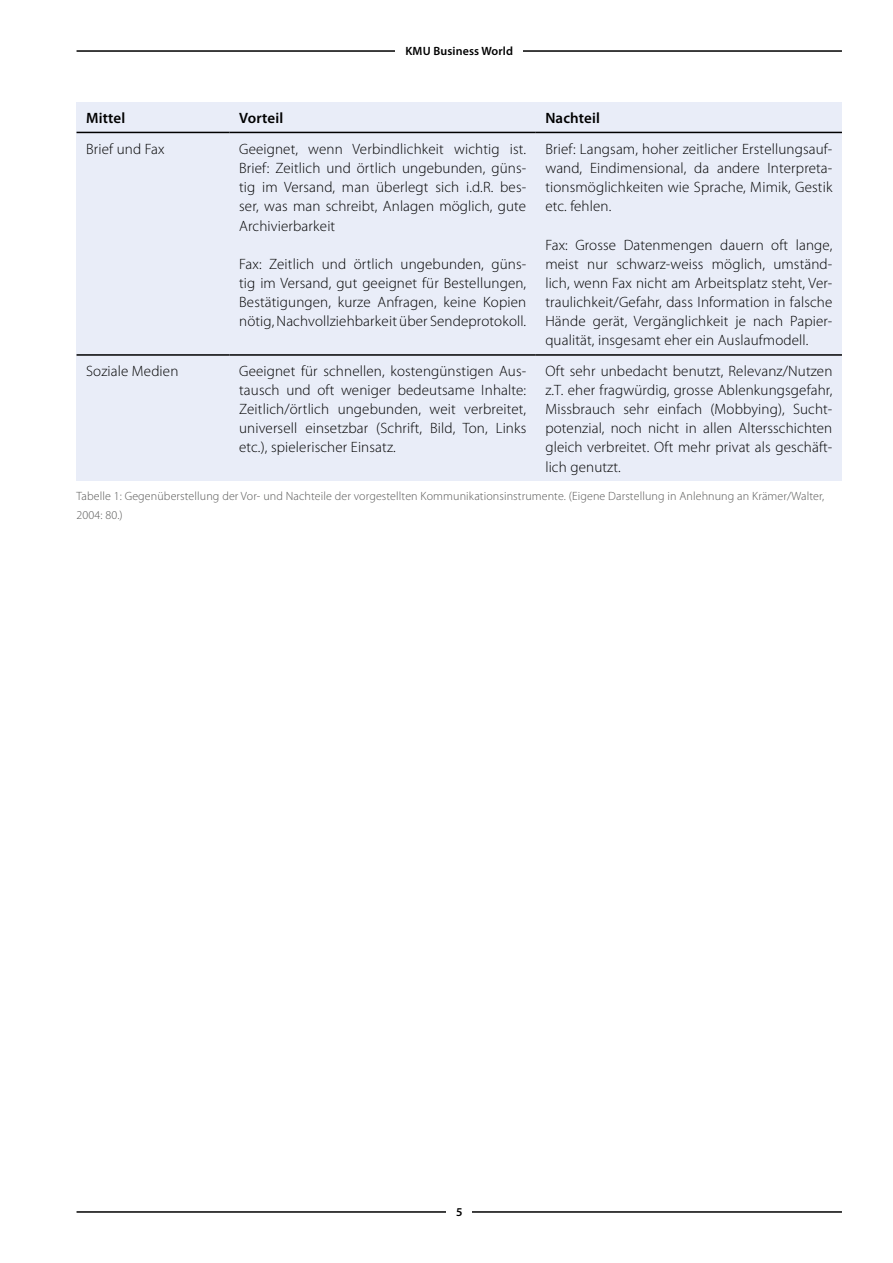
<style>
.page{position:relative;width:893px;height:1263px;background:#fff}
.page>*{position:absolute;margin:0;border:0;box-sizing:border-box;transform-origin:0 0}
.t1{font:300 15px/19.2px "Myriad Pro";letter-spacing:.01em;color:#000;text-align:justify}
.t2{font:600 15px "Myriad Pro";letter-spacing:.01em;color:#000}
.t3{font:300 12px/19.2px "Myriad Pro";letter-spacing:.01em;color:#575756}
.t4{font:600 12px "Myriad Pro";letter-spacing:.01em;color:#000}
</style>
<div class="page">
<hr style="left:77px;top:1211px;width:765px;height:2px;background:#000">
<hr style="left:77px;top:50px;width:765px;height:2px;background:#000">
<div style="left:395px;top:46px;width:128px;height:9px;background:#fff"></div>
<div style="left:446px;top:1206px;width:26px;height:9px;background:#fff"></div>
<div style="left:77px;top:102px;width:765px;height:379px;background:#e9edf8"></div>
<hr style="left:77px;top:132px;width:153px;height:1px;background:#000">
<hr style="left:230px;top:132px;width:306px;height:1px;background:#000">
<hr style="left:536px;top:132px;width:306px;height:1px;background:#000">
<hr style="left:77px;top:354px;width:153px;height:2px;background:#000">
<hr style="left:230px;top:354px;width:306px;height:2px;background:#000">
<hr style="left:536px;top:354px;width:306px;height:2px;background:#000">
<p class="t4" style="left:406px;top:44px;width:109px">KMU Business World</p>
<p class="t2" style="left:86px;top:110px;width:41px">Mittel</p>
<p class="t2" style="left:239px;top:110px;width:46px">Vorteil</p>
<p class="t2" style="left:545px;top:110px;width:56px">Nachteil</p>
<p class="t1" style="left:86px;top:140px;width:80px">Brief und Fax</p>
<p class="t1" style="left:239px;top:140px;width:289px">Geeignet, wenn Verbindlichkeit wichtig ist.<br>Brief: Zeitlich und örtlich ungebunden, güns&shy;tig im Versand, man überlegt sich i.d.R. bes&shy;ser, was man schreibt, Anlagen möglich, gute Archivierbarkeit</p>
<p class="t1" style="left:239px;top:254px;width:289px">Fax: Zeitlich und örtlich ungebunden, güns&shy;tig im Versand, gut geeignet für Bestellungen, Bestätigungen, kurze Anfragen, keine Kopien nötig, Nachvollziehbarkeit über Sendeprotokoll.</p>
<p class="t1" style="left:545px;top:140px;width:289px">Brief: Langsam, hoher zeitlicher Erstellungsauf&shy;wand, Eindimensional, da andere Interpreta&shy;tionsmöglichkeiten wie Sprache, Mimik, Gestik etc. fehlen.</p>
<p class="t1" style="left:545px;top:235px;width:289px">Fax: Grosse Datenmengen dauern oft lange, meist nur schwarz-weiss möglich, umständ&shy;lich, wenn Fax nicht am Arbeitsplatz steht, Ver&shy;traulichkeit/Gefahr, dass Information in falsche Hände gerät, Vergänglichkeit je nach Papier&shy;qualität, insgesamt eher ein Auslaufmodell.</p>
<p class="t1" style="left:86px;top:361px;width:94px">Soziale Medien</p>
<p class="t1" style="left:239px;top:361px;width:289px">Geeignet für schnellen, kostengünstigen Aus&shy;tausch und oft weniger bedeutsame Inhalte:<br>Zeitlich/örtlich ungebunden, weit verbreitet, universell einsetzbar (Schrift, Bild, Ton, Links etc.), spielerischer Einsatz.</p>
<p class="t1" style="left:545px;top:362px;width:289px">Oft sehr unbedacht benutzt, Relevanz/Nutzen z.T. eher fragwürdig, grosse Ablenkungsgefahr, Missbrauch sehr einfach (Mobbying), Sucht&shy;potenzial, noch nicht in allen Altersschichten gleich verbreitet. Oft mehr privat als geschäft&shy;lich genutzt.</p>
<p class="t3" style="left:77px;top:486px;width:749px">Tabelle 1: Gegenüberstellung der Vor- und Nachteile der vorgestellten Kommunikationsinstrumente. (Eigene Darstellung in Anlehnung an Krämer/Walter,<br>2004: 80.)</p>
<p class="t4" style="left:456px;top:1205px;width:8px">5</p>
</div>
